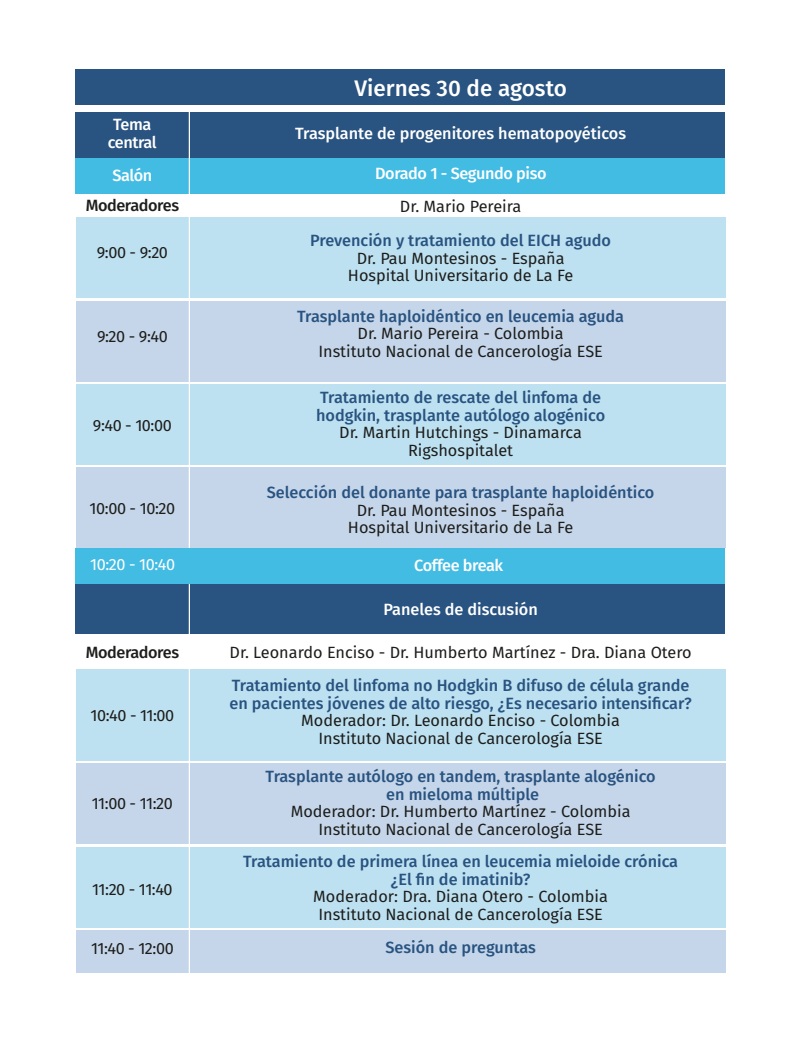
<style>
.page{position:relative;width:801px;height:1042px;background:#fff}
.page>*{position:absolute;margin:0;border:0;box-sizing:border-box;transform-origin:0 0}
.t1{font:500 22.5px "Fira Sans";color:#fff}
.t2{font:16.25px/17.5px "Fira Sans";color:#1d1d1b;text-align:center}
.t3{font:500 16.25px/17.5px "Fira Sans";color:#295380}
.t4{font:500 16.25px "Fira Sans";color:#fff}
.t5{font:500 16.25px/17.5px "Fira Sans";letter-spacing:-.02em;color:#fff;text-align:center}
.t6{font:500 16.25px "Fira Sans";letter-spacing:-.025em;color:#1d1d1b}
.t7{font:16.25px "Fira Sans";letter-spacing:-.025em;color:#fff}
</style>
<div class="page">
<div style="left:76px;top:763px;width:649px;height:81px;background:#c5d6ea"></div>
<div style="left:76px;top:670px;width:649px;height:91px;background:#bde1f1"></div>
<div style="left:76px;top:847px;width:649px;height:80px;background:#bde1f1"></div>
<div style="left:76px;top:930px;width:649px;height:42px;background:#c5d6ea"></div>
<div style="left:76px;top:301px;width:649px;height:80px;background:#c5d6ea"></div>
<div style="left:76px;top:217px;width:649px;height:81px;background:#bde1f1"></div>
<div style="left:76px;top:467px;width:649px;height:81px;background:#c5d6ea"></div>
<div style="left:76px;top:384px;width:649px;height:81px;background:#bde1f1"></div>
<div style="left:75px;top:112px;width:650px;height:50px;background:#295380"></div>
<div style="left:75px;top:584px;width:650px;height:50px;background:#295380"></div>
<div style="left:75px;top:158px;width:650px;height:36px;background:#43bce4"></div>
<div style="left:75px;top:70px;width:650px;height:35px;background:#295380"></div>
<hr style="left:189px;top:108px;width:1px;height:870px;background:#fff">
<div style="left:75px;top:548px;width:650px;height:36px;background:#43bce4"></div>
<p class="t5" style="left:108px;top:115px;width:50px">Tema central</p>
<p class="t5" style="left:112px;top:165px;width:41px">Salón</p>
<p class="t6" style="left:86px;top:192px;width:95px">Moderadores</p>
<p class="t2" style="left:97px;top:243px;width:73px">9:00 - 9:20</p>
<p class="t2" style="left:97px;top:327px;width:72px">9:20 - 9:40</p>
<p class="t2" style="left:93px;top:416px;width:80px">9:40 - 10:00</p>
<p class="t2" style="left:90px;top:499px;width:87px">10:00 - 10:20</p>
<h1 class="t1" style="left:354px;top:70px;width:214px">Viernes 30 de agosto</h1>
<p class="t4" style="left:295px;top:121px;width:332px">Trasplante de progenitores hematopoyéticos</p>
<p class="t5" style="left:375px;top:164px;width:173px">Dorado 1 - Segundo piso</p>
<p class="t2" style="left:400px;top:197px;width:123px">Dr. Mario Pereira</p>
<p class="t3" style="left:310px;top:231px;width:302px">Prevención y tratamiento del EICH agudo</p>
<p class="t2" style="left:348px;top:249px;width:227px">Dr. Pau Montesinos - España<br>Hospital Universitario de La Fe</p>
<p class="t3" style="left:297px;top:307px;width:328px">Trasplante haploidéntico en leucemia aguda</p>
<p class="t2" style="left:318px;top:324px;width:286px">Dr. Mario Pereira - Colombia<br>Instituto Nacional de Cancerología ESE</p>
<p class="t3" style="left:316px;top:388px;width:290px">Tratamiento de rescate del linfoma de hodgkin, trasplante autólogo alogénico</p>
<p class="t2" style="left:339px;top:424px;width:244px">Dr. Martin Hutchings - Dinamarca<br>Rigshospitalet</p>
<p class="t3" style="left:267px;top:483px;width:389px">Selección del donante para trasplante haploidéntico</p>
<p class="t2" style="left:348px;top:501px;width:227px">Dr. Pau Montesinos - España<br>Hospital Universitario de La Fe</p>
<p class="t7" style="left:90px;top:552px;width:87px">10:20 - 10:40</p>
<p class="t5" style="left:414px;top:556px;width:90px">Coffee break</p>
<p class="t4" style="left:383px;top:596px;width:156px">Paneles de discusión</p>
<p class="t6" style="left:86px;top:639px;width:95px">Moderadores</p>
<p class="t2" style="left:90px;top:706px;width:85px">10:40 - 11:00</p>
<p class="t2" style="left:92px;top:794px;width:83px">11:00 - 11:20</p>
<p class="t2" style="left:92px;top:880px;width:82px">11:20 - 11:40</p>
<p class="t2" style="left:229px;top:643px;width:463px">Dr. Leonardo Enciso - Dr. Humberto Martínez - Dra. Diana Otero</p>
<p class="t3" style="left:229px;top:676px;width:463px">Tratamiento del linfoma no Hodgkin B difuso de célula grande en pacientes jóvenes de alto riesgo, ¿Es necesario intensificar?</p>
<p class="t2" style="left:301px;top:711px;width:320px">Moderador: Dr. Leonardo Enciso - Colombia<br>Instituto Nacional de Cancerología ESE</p>
<p class="t3" style="left:265px;top:767px;width:391px;text-align:center">Trasplante autólogo en tandem, trasplante alogénico en mieloma múltiple</p>
<p class="t2" style="left:291px;top:802px;width:341px">Moderador: Dr. Humberto Martínez - Colombia<br>Instituto Nacional de Cancerología ESE</p>
<p class="t3" style="left:243px;top:852px;width:436px;text-align:center">Tratamiento de primera línea en leucemia mieloide crónica ¿El fin de imatinib?</p>
<p class="t2" style="left:313px;top:887px;width:296px">Moderador: Dra. Diana Otero - Colombia<br>Instituto Nacional de Cancerología ESE</p>
<p class="t2" style="left:91px;top:939px;width:84px">11:40 - 12:00</p>
<p class="t3" style="left:385px;top:938px;width:152px">Sesión de preguntas</p>
</div>
